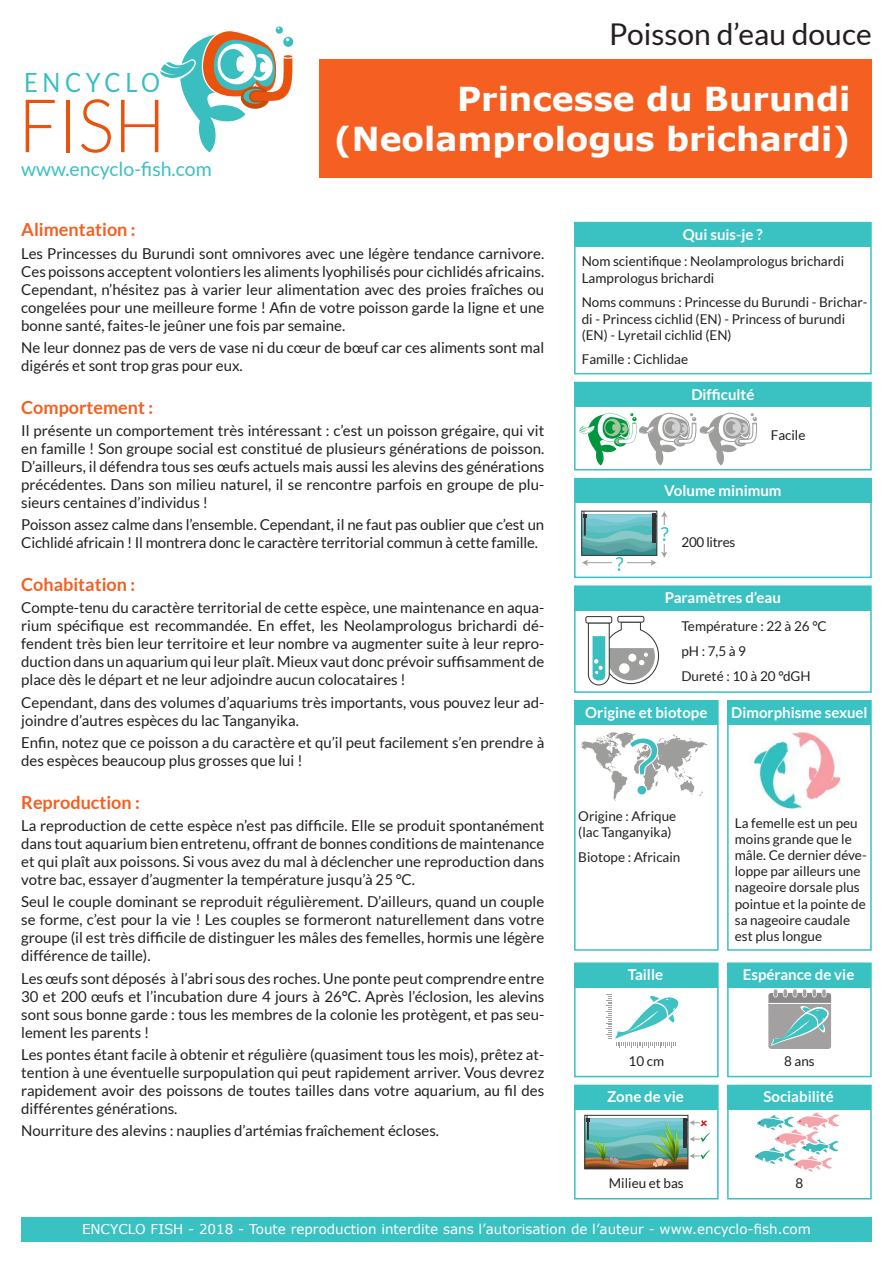
<style>
.page{position:relative;width:893px;height:1263px;background:#fff}
.page>*{position:absolute;margin:0;border:0;box-sizing:border-box;transform-origin:0 0}
.t1{font:300 73.95px "Lato";color:#e9530e;scale:.93 1}
.t2{font:700 33px/39.6px "Verdana";color:#fff;text-align:right}
.t3{font:30px "Lato";color:#241f1f}
.t4{font:26.4px "Lato";letter-spacing:.195em;color:#3abebf;scale:.89 1}
.t5{font:19.5px "Lato";color:#3ac1c2}
.t6{font:700 18px "Lato";color:#f55f21}
.t7{font:15px/18px "Lato";color:#241f1f;text-align:justify}
.t8{font:700 15px "Lato";color:#fff}
.t9{font:13.5px/16.2px "Lato";color:#241f1f}
.t10{font:13.5px "Verdana";color:#fff}
.t11{font:13.5px "Lato";letter-spacing:-.02em;color:#241f1f}
</style>
<div class="page">
<svg style="left:160px;top:26px;width:134px;height:126px"></svg>
<div style="left:319px;top:59px;width:553px;height:119px;background:#f55f21"></div>
<div style="left:574px;top:222px;width:298px;height:152px;border:2px solid #3ac1c2"></div>
<div style="left:575px;top:223px;width:296px;height:24px;background:#3ac1c2"></div>
<div style="left:574px;top:478px;width:298px;height:100px;border:2px solid #3ac1c2"></div>
<div style="left:575px;top:479px;width:297px;height:24px;background:#3ac1c2"></div>
<svg style="left:582px;top:511px;width:86px;height:60px"></svg>
<div style="left:574px;top:585px;width:298px;height:108px;border:2px solid #3ac1c2"></div>
<div style="left:575px;top:586px;width:296px;height:24px;background:#3ac1c2"></div>
<div style="left:617px;top:616px;width:27px;height:7px;border:1px solid #333;border-radius:2px"></div>
<div style="left:585px;top:616px;width:27px;height:7px;border:1px solid #333;border-radius:2px"></div>
<svg style="left:587px;top:621px;width:73px;height:65px"></svg>
<div style="left:574px;top:700px;width:145px;height:251px;border:2px solid #3ac1c2"></div>
<div style="left:727px;top:700px;width:145px;height:251px;border:2px solid #3ac1c2"></div>
<div style="left:574px;top:701px;width:144px;height:24px;background:#3ac1c2"></div>
<div style="left:727px;top:701px;width:144px;height:24px;background:#3ac1c2"></div>
<svg style="left:580px;top:732px;width:127px;height:69px"></svg>
<img style="left:749px;top:730px;width:93px;height:79px">
<div style="left:574px;top:962px;width:145px;height:115px;border:2px solid #3ac1c2"></div>
<div style="left:727px;top:962px;width:145px;height:115px;border:2px solid #3ac1c2"></div>
<div style="left:574px;top:963px;width:144px;height:24px;background:#3ac1c2"></div>
<div style="left:727px;top:963px;width:144px;height:24px;background:#3ac1c2"></div>
<svg style="left:606px;top:994px;width:73px;height:54px"></svg>
<svg style="left:768px;top:989px;width:64px;height:60px;background:#9eb1b2"></svg>
<div style="left:574px;top:1085px;width:145px;height:114px;border:2px solid #3ac1c2"></div>
<img style="left:585px;top:1115px;width:125px;height:55px">
<div style="left:727px;top:1085px;width:145px;height:114px;border:2px solid #3ac1c2"></div>
<div style="left:574px;top:1085px;width:144px;height:24px;background:#3ac1c2"></div>
<div style="left:727px;top:1085px;width:144px;height:24px;background:#3ac1c2"></div>
<svg style="left:754px;top:1113px;width:86px;height:59px"></svg>
<div style="left:574px;top:382px;width:298px;height:88px;border:2px solid #3ac1c2"></div>
<div style="left:575px;top:382px;width:296px;height:24px;background:#3ac1c2"></div>
<svg style="left:579px;top:412px;width:178px;height:53px"></svg>
<div style="left:21px;top:1217px;width:851px;height:25px;background:#3ac1c2"></div>
<h3 class="t4" style="left:24px;top:68px;width:154px">ENCYCLO</h3>
<h1 class="t1" style="left:18px;top:86px;width:160px">FISH</h1>
<h3 class="t5" style="left:21px;top:159px;width:192px">www.encyclo-fish.com</h3>
<h3 class="t3" style="left:609px;top:18px;width:264px">Poisson d’eau douce</h3>
<h2 class="t2" style="left:334px;top:79px;width:518px">Princesse du Burundi (Neolamprologus brichardi)</h2>
<p class="t6" style="left:21px;top:219px;width:116px">Alimentation :</p>
<p class="t7" style="left:21px;top:244px;width:525px">Les Princesses du Burundi sont omnivores avec une légère tendance carnivore.<br>Ces poissons acceptent volontiers les aliments lyophilisés pour cichlidés africains.<br>Cependant, n’hésitez pas à varier leur alimentation avec des proies fraîches ou congelées pour une meilleure forme ! Afin de votre poisson garde la ligne et une bonne santé, faites-le jeûner une fois par semaine.</p>
<p class="t7" style="left:21px;top:338px;width:525px">Ne leur donnez pas de vers de vase ni du cœur de bœuf car ces aliments sont mal digérés et sont trop gras pour eux.</p>
<p class="t6" style="left:21px;top:397px;width:133px">Comportement :</p>
<p class="t7" style="left:21px;top:421px;width:524px">Il présente un comportement très intéressant : c’est un poisson grégaire, qui vit en famille ! Son groupe social est constitué de plusieurs générations de poisson.<br>D’ailleurs, il défendra tous ses œufs actuels mais aussi les alevins des générations précédentes. Dans son milieu naturel, il se rencontre parfois en groupe de plu&shy;sieurs centaines d’individus !</p>
<p class="t7" style="left:21px;top:516px;width:524px">Poisson assez calme dans l’ensemble. Cependant, il ne faut pas oublier que c’est un<br>Cichlidé africain ! Il montrera donc le caractère territorial commun à cette famille.</p>
<p class="t6" style="left:21px;top:574px;width:115px">Cohabitation :</p>
<p class="t7" style="left:21px;top:599px;width:524px">Compte-tenu du caractère territorial de cette espèce, une maintenance en aqua&shy;rium spécifique est recommandée. En effet, les Neolamprologus brichardi dé&shy;fendent très bien leur territoire et leur nombre va augmenter suite à leur repro&shy;duction dans un aquarium qui leur plaît. Mieux vaut donc prévoir suffisamment de place dès le départ et ne leur adjoindre aucun colocataires !</p>
<p class="t7" style="left:21px;top:693px;width:524px">Cependant, dans des volumes d’aquariums très importants, vous pouvez leur ad&shy;joindre d’autres espèces du lac Tanganyika.</p>
<p class="t7" style="left:21px;top:733px;width:524px">Enfin, notez que ce poisson a du caractère et qu’il peut facilement s’en prendre à des espèces beaucoup plus grosses que lui !</p>
<p class="t6" style="left:21px;top:792px;width:120px">Reproduction :</p>
<p class="t7" style="left:21px;top:816px;width:524px">La reproduction de cette espèce n’est pas difficile. Elle se produit spontanément dans tout aquarium bien entretenu, offrant de bonnes conditions de maintenance et qui plaît aux poissons. Si vous avez du mal à déclencher une reproduction dans votre bac, essayer d’augmenter la température jusqu’à 25 °C.</p>
<p class="t7" style="left:21px;top:893px;width:524px">Seul le couple dominant se reproduit régulièrement. D’ailleurs, quand un couple se forme, c’est pour la vie ! Les couples se formeront naturellement dans votre groupe (il est très difficile de distinguer les mâles des femelles, hormis une légère différence de taille).</p>
<p class="t7" style="left:21px;top:969px;width:525px">Les œufs sont déposés à l’abri sous des roches. Une ponte peut comprendre entre 30 et 200 œufs et l’incubation dure 4 jours à 26°C. Après l’éclosion, les alevins sont sous bonne garde : tous les membres de la colonie les protègent, et pas seu&shy;lement les parents !</p>
<p class="t7" style="left:21px;top:1045px;width:524px">Les pontes étant facile à obtenir et régulière (quasiment tous les mois), prêtez at&shy;tention à une éventuelle surpopulation qui peut rapidement arriver. Vous devrez rapidement avoir des poissons de toutes tailles dans votre aquarium, au fil des différentes générations.</p>
<p class="t7" style="left:21px;top:1121px;width:419px">Nourriture des alevins : nauplies d’artémias fraîchement écloses.</p>
<p class="t8" style="left:683px;top:226px;width:81px">Qui suis-je ?</p>
<p class="t9" style="left:582px;top:253px;width:264px">Nom scientifique : Neolamprologus brichardi<br>Lamprologus brichardi</p>
<p class="t9" style="left:582px;top:294px;width:287px">Noms communs : Princesse du Burundi - Brichar&shy;di - Princess cichlid (EN) - Princess of burundi (EN) - Lyretail cichlid (EN)</p>
<p class="t9" style="left:582px;top:351px;width:108px">Famille : Cichlidae</p>
<p class="t8" style="left:691px;top:385px;width:65px">Difficulté</p>
<p class="t9" style="left:771px;top:427px;width:36px">Facile</p>
<p class="t8" style="left:664px;top:482px;width:119px">Volume minimum</p>
<p class="t11" style="left:681px;top:535px;width:55px">200 litres</p>
<p class="t8" style="left:665px;top:589px;width:118px">Paramètres d’eau</p>
<p class="t9" style="left:681px;top:614px;width:147px;line-height:24.8px">Température : 22 à 26 °C pH : 7,5 à 9<br>Dureté : 10 à 20 °dGH</p>
<p class="t8" style="left:585px;top:704px;width:124px">Origine et biotope</p>
<p class="t8" style="left:731px;top:704px;width:138px">Dimorphisme sexuel</p>
<p class="t9" style="left:578px;top:808px;width:99px">Origine : Afrique (lac Tanganyika)</p>
<p class="t9" style="left:578px;top:849px;width:104px">Biotope : Africain</p>
<p class="t9" style="left:735px;top:814px;width:133px">La femelle est un peu moins grande que le mâle. Ce dernier déve&shy;loppe par ailleurs une nageoire dorsale plus pointue et la pointe de sa nageoire caudale est plus longue</p>
<p class="t8" style="left:628px;top:966px;width:37px">Taille</p>
<p class="t8" style="left:743px;top:966px;width:113px">Espérance de vie</p>
<p class="t9" style="left:628px;top:1053px;width:37px">10 cm</p>
<p class="t9" style="left:784px;top:1053px;width:32px">8 ans</p>
<p class="t8" style="left:607px;top:1088px;width:78px">Zone de vie</p>
<p class="t8" style="left:763px;top:1088px;width:72px">Sociabilité</p>
<p class="t9" style="left:609px;top:1175px;width:76px">Milieu et bas</p>
<p class="t9" style="left:795px;top:1175px;width:9px">8</p>
<p class="t10" style="left:82px;top:1220px;width:730px">ENCYCLO FISH - 2018 - Toute reproduction interdite sans l’autorisation de l’auteur - www.encyclo-fish.com</p>
</div>
